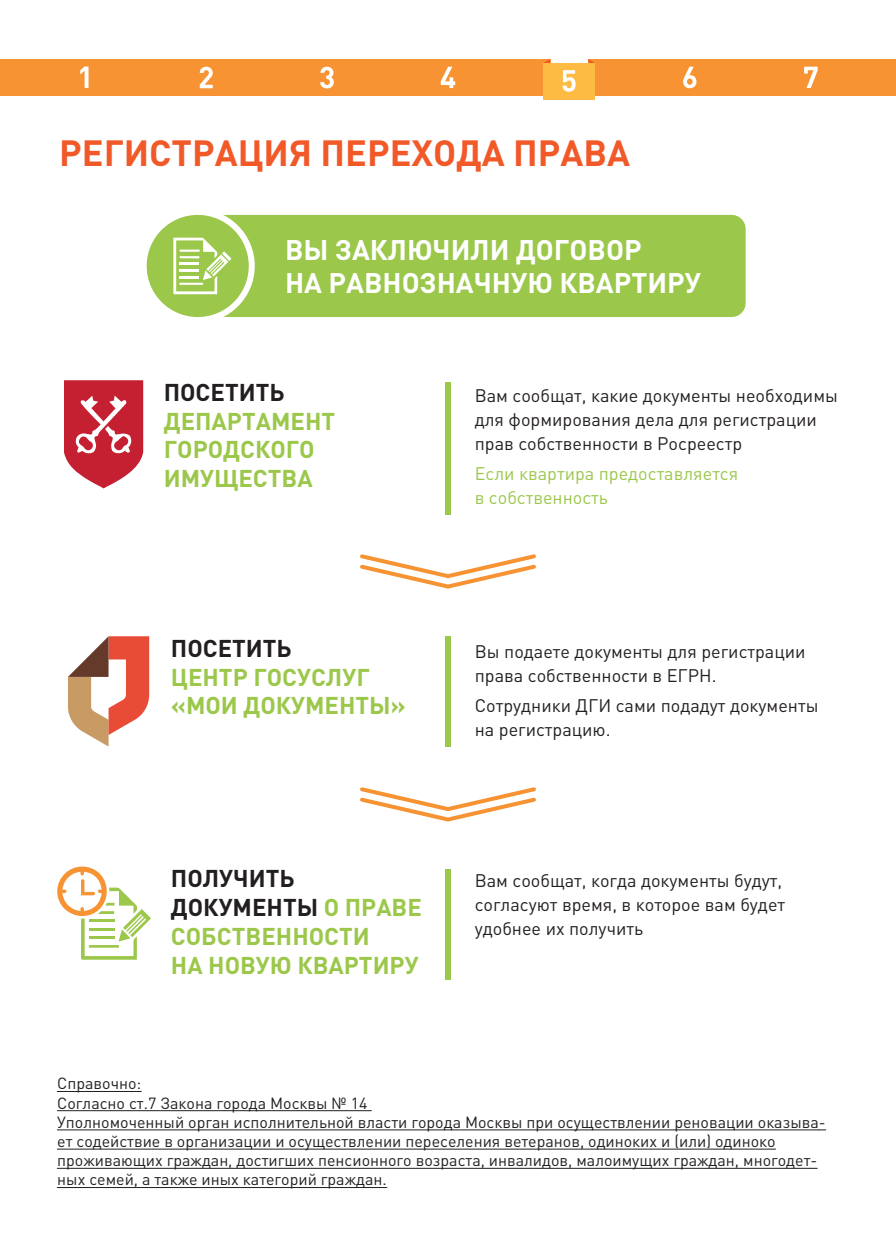
<style>
.page{position:relative;width:896px;height:1248px;background:#fff}
.page>*{position:absolute;margin:0;border:0;box-sizing:border-box;transform-origin:0 0}
.t1{font:700 36px "DIN Pro";color:#f15929}
.t2{font:700 28px/33.6px "DIN Pro";color:#fff}
.t3{font:700 24px/28.8px "DIN Pro";color:#9bc74a}
.t4{font:700 24px "DIN Pro";color:#231f20}
.t5{font:18px/24px "DIN Pro";color:#231f20}
.t6{font:18px/24px "DIN Pro";color:#9bc74a}
.t7{font:16px/19.2px "DIN Pro";color:#231f20}
.s1{color:#231f20}
</style>
<div class="page">
<div style="left:588px;top:59px;width:308px;height:36px;background:#f79332"></div>
<div style="left:0;top:59px;width:550px;height:36px;background:#f79332"></div>
<div style="left:543px;top:63px;width:52px;height:36px;background:#fdbb43"></div>
<svg style="left:80px;top:66px;width:9px;height:22px"></svg>
<svg style="left:200px;top:67px;width:13px;height:21px"></svg>
<svg style="left:320px;top:67px;width:14px;height:21px"></svg>
<svg style="left:441px;top:67px;width:14px;height:21px"></svg>
<svg style="left:562px;top:70px;width:13px;height:22px"></svg>
<svg style="left:683px;top:67px;width:13px;height:21px"></svg>
<svg style="left:804px;top:67px;width:13px;height:21px"></svg>
<svg style="left:543px;top:59px;width:7px;height:4px"></svg>
<svg style="left:588px;top:59px;width:7px;height:4px"></svg>
<div style="left:255px;top:215px;width:490px;height:102px;background:#9bc74a"></div>
<svg style="left:146px;top:214px;width:109px;height:103px"></svg>
<hr style="left:179px;top:276px;width:20px;height:2px;background:#fff">
<svg style="left:222px;top:251px;width:9px;height:10px"></svg>
<svg style="left:64px;top:380px;width:79px;height:108px"></svg>
<div style="left:445px;top:382px;width:6px;height:132px;background:#9bc74a"></div>
<svg style="left:360px;top:554px;width:176px;height:35px"></svg>
<svg style="left:68px;top:636px;width:81px;height:110px"></svg>
<div style="left:445px;top:636px;width:6px;height:110px;background:#9bc74a"></div>
<svg style="left:57px;top:866px;width:94px;height:93px"></svg>
<svg style="left:360px;top:787px;width:176px;height:35px"></svg>
<div style="left:445px;top:869px;width:6px;height:110px;background:#9bc74a"></div>
<hr style="left:57px;top:1090px;width:84px;height:1px;background:#231f20">
<hr style="left:57px;top:1110px;width:314px;height:1px;background:#231f20">
<hr style="left:57px;top:1129px;width:762px;height:1px;background:#231f20">
<hr style="left:57px;top:1148px;width:718px;height:1px;background:#231f20">
<hr style="left:57px;top:1167px;width:753px;height:1px;background:#231f20">
<hr style="left:57px;top:1186px;width:330px;height:1px;background:#231f20">
<h1 class="t1" style="left:59px;top:128px;width:572px">РЕГИСТРАЦИЯ ПЕРЕХОДА ПРАВА</h1>
<h2 class="t2" style="left:285px;top:232px;width:417px">ВЫ ЗАКЛЮЧИЛИ ДОГОВОР<br>НА РАВНОЗНАЧНУЮ КВАРТИРУ</h2>
<h3 class="t4" style="left:164px;top:376px;width:122px">ПОСЕТИТЬ</h3>
<h3 class="t3" style="left:164px;top:405px;width:173px">ДЕПАРТАМЕНТ<br>ГОРОДСКОГО<br>ИМУЩЕСТВА</h3>
<h3 class="t4" style="left:171px;top:631px;width:122px">ПОСЕТИТЬ</h3>
<h3 class="t3" style="left:171px;top:661px;width:236px">ЦЕНТР ГОСУСЛУГ «МОИ ДОКУМЕНТЫ»</h3>
<p class="t5" style="left:475px;top:382px;width:365px">Вам сообщат, какие документы необходимы для формирования дела для регистрации прав собственности в Росреестр</p>
<p class="t6" style="left:475px;top:460px;width:265px">Если квартира предоставляется в собственность</p>
<p class="t5" style="left:475px;top:638px;width:332px">Вы подаете документы для регистрации права собственности в ЕГРН.</p>
<p class="t5" style="left:475px;top:692px;width:345px">Сотрудники ДГИ сами подадут документы на регистрацию.</p>
<h3 class="t3" style="left:171px;top:863px;width:252px"><span class="s1">ПОЛУЧИТЬ<br>ДОКУМЕНТЫ</span> О ПРАВЕ<br>СОБСТВЕННОСТИ<br>НА НОВУЮ КВАРТИРУ</h3>
<p class="t5" style="left:475px;top:867px;width:312px">Вам сообщат, когда документы будут, согласуют время, в которое вам будет удобнее их получить</p>
<p class="t7" style="left:57px;top:1073px;width:770px">Справочно:<br>Согласно ст.7 Закона города Москвы № 14<br>Уполномоченный орган исполнительной власти города Москвы при осуществлении реновации оказыва&shy;ет содействие в организации и осуществлении переселения ветеранов, одиноких и (или) одиноко проживающих граждан, достигших пенсионного возраста, инвалидов, малоимущих граждан, многодет&shy;ных семей, а также иных категорий граждан.</p>
</div>
